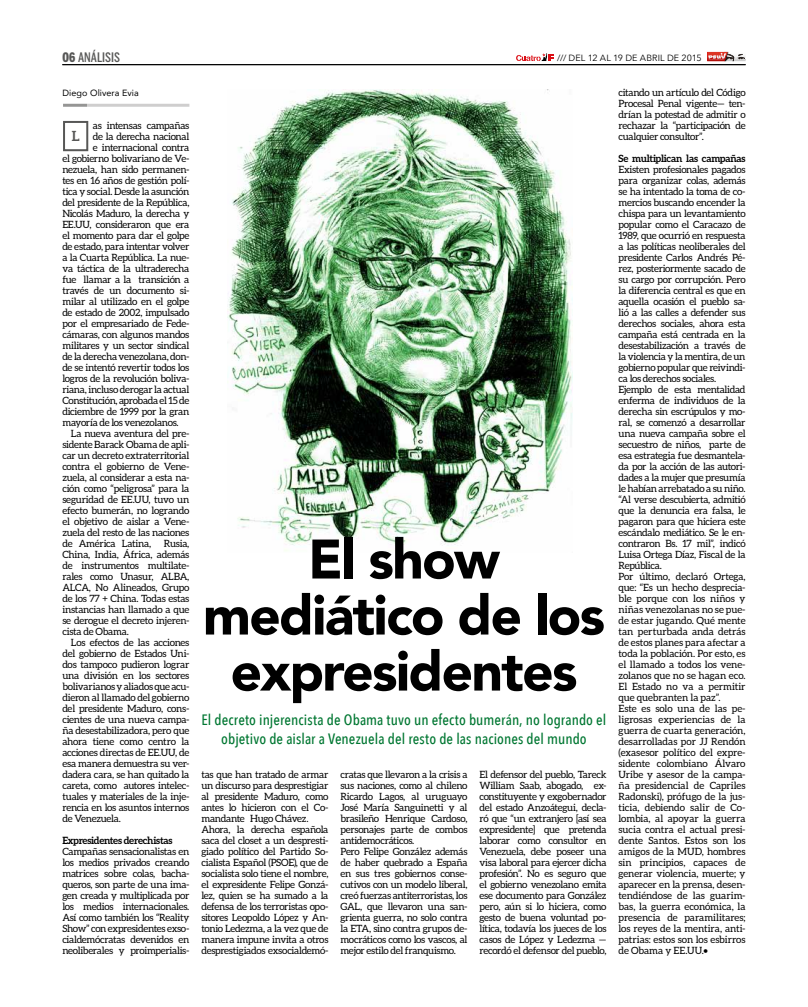
<style>
.page{position:relative;width:808px;height:1007px;background:#fff}
.page>*{position:absolute;margin:0;border:0;box-sizing:border-box;transform-origin:0 0}
.t1{font:900 55px/56px "Avenir";letter-spacing:-.03em;color:#000;text-align:center}
.t2{font:500 15px/19px "Avenir Next Condensed";letter-spacing:.005em;color:#007732;text-align:center}
.t3{font:700 14px "Aleo";color:#575756}
.t4{font:500 13px "Benton Sans Comp";color:#575756}
.t5{font:10px/11px "Aleo";letter-spacing:-.025em;color:#000;text-align:justify}
.t6{font:700 10px "Aleo";letter-spacing:-.02em;color:#000}
.t7{font:9px "Avenir Next";letter-spacing:.01em;color:#000}
.t8{font:9px "Avenir";letter-spacing:.015em;color:#000}
.s1{font-weight:900}
</style>
<div class="page">
<hr style="left:62px;top:64px;width:684px;height:1px;background:#000">
<svg style="left:516px;top:53px;width:38px;height:8px"></svg>
<img style="left:707px;top:61px;width:39px;height:1px">
<svg style="left:707px;top:52px;width:38px;height:9px"></svg>
<div style="left:63px;top:121px;width:25px;height:30px;border:2px solid #575756"></div>
<hr style="left:87px;top:104px;width:102px;height:3px;background:#b3b2b2">
<hr style="left:63px;top:104px;width:24px;height:3px;background:#575756">
<img style="left:228px;top:90px;width:344px;height:461px">
<h3 class="t4" style="left:62px;top:49px;width:59px"><span class="s1">06</span> ANÁLISIS</h3>
<p class="t7" style="left:557px;top:50px;width:146px">/// DEL 12 AL 19 DE ABRIL DE 2015</p>
<p class="t8" style="left:62px;top:85px;width:78px">Diego Olivera Evia</p>
<p class="t5" style="left:93px;top:119px;width:98px">as intensas campañas</p>
<p class="t5" style="left:93px;top:130px;width:98px">de la derecha nacional</p>
<p class="t5" style="left:93px;top:141px;width:98px">e internacional contra</p>
<p class="t5" style="left:62px;top:152px;width:129px">el gobierno bolivariano de Ve-</p>
<p class="t5" style="left:62px;top:163px;width:129px">nezuela, han sido permanen-</p>
<p class="t5" style="left:62px;top:174px;width:129px">tes en 16 años de gestión polí-</p>
<p class="t5" style="left:62px;top:185px;width:129px">tica y social. Desde la asunción</p>
<p class="t5" style="left:62px;top:196px;width:129px">del presidente de la República,</p>
<p class="t5" style="left:62px;top:207px;width:129px">Nicolás Maduro, la derecha y</p>
<p class="t5" style="left:62px;top:218px;width:129px">EE.UU, consideraron que era</p>
<p class="t5" style="left:62px;top:229px;width:129px">el momento para dar el golpe</p>
<p class="t5" style="left:62px;top:240px;width:129px">de estado, para intentar volver</p>
<p class="t5" style="left:62px;top:251px;width:129px">a la Cuarta República. La nue-</p>
<p class="t5" style="left:62px;top:262px;width:128px">va táctica de la ultraderecha</p>
<p class="t5" style="left:62px;top:273px;width:128px">fue llamar a la transición a</p>
<p class="t5" style="left:62px;top:284px;width:129px">través de un documento si-</p>
<p class="t5" style="left:62px;top:295px;width:129px">milar al utilizado en el golpe</p>
<p class="t5" style="left:62px;top:306px;width:129px">de estado de 2002, impulsado</p>
<p class="t5" style="left:62px;top:317px;width:129px">por el empresariado de Fede-</p>
<p class="t5" style="left:62px;top:328px;width:129px">cámaras, con algunos mandos</p>
<p class="t5" style="left:62px;top:339px;width:129px">militares y un sector sindical</p>
<p class="t5" style="left:62px;top:350px;width:129px">de la derecha venezolana, don-</p>
<p class="t5" style="left:62px;top:361px;width:129px">de se intentó revertir todos los</p>
<p class="t5" style="left:62px;top:372px;width:129px">logros de la revolución boliva-</p>
<p class="t5" style="left:62px;top:383px;width:129px">riana, incluso derogar la actual</p>
<p class="t5" style="left:62px;top:394px;width:129px">Constitución, aprobada el 15 de</p>
<p class="t5" style="left:62px;top:405px;width:129px">diciembre de 1999 por la gran</p>
<p class="t5" style="left:62px;top:416px;width:118px">mayoría de los venezolanos.</p>
<p class="t5" style="left:71px;top:427px;width:120px">La nueva aventura del pre-</p>
<p class="t5" style="left:62px;top:438px;width:129px">sidente Barack Obama de apli-</p>
<p class="t5" style="left:62px;top:449px;width:129px">car un decreto extraterritorial</p>
<p class="t5" style="left:62px;top:460px;width:129px">contra el gobierno de Vene-</p>
<p class="t5" style="left:62px;top:471px;width:129px">zuela, al considerar a esta na-</p>
<p class="t5" style="left:62px;top:482px;width:129px">ción como “peligrosa” para la</p>
<p class="t5" style="left:62px;top:493px;width:128px">seguridad de EE.UU, tuvo un</p>
<p class="t5" style="left:62px;top:504px;width:129px">efecto bumerán, no logrando</p>
<p class="t5" style="left:62px;top:515px;width:129px">el objetivo de aislar a Vene-</p>
<p class="t5" style="left:62px;top:526px;width:129px">zuela del resto de las naciones</p>
<p class="t5" style="left:62px;top:537px;width:90px">de América Latina,</p>
<h3 class="t3" style="left:72px;top:128px;width:9px">L</h3>
<p class="t5" style="left:62px;top:537px;width:129px;text-indent:101px">Rusia, China, India, África, además de instrumentos multilate&shy;rales como Unasur, ALBA, ALCA, No Alineados, Grupo de los 77 + China. Todas estas instancias han llamado a que se derogue el decreto injeren&shy;cista de Obama.</p>
<p class="t5" style="left:62px;top:636px;width:129px;text-indent:8px">Los efectos de las acciones del gobierno de Estados Uni&shy;dos tampoco pudieron lograr una división en los sectores bolivarianos y aliados que acu&shy;dieron al llamado del gobierno del presidente Maduro, cons&shy;cientes de una nueva campa&shy;ña desestabilizadora, pero que ahora tiene como centro la acciones directas de EE.UU, de esa manera demuestra su ver&shy;dadera cara, se han quitado la careta, como autores intelec&shy;tuales y materiales de la inje&shy;rencia en los asuntos internos de Venezuela.</p>
<p class="t6" style="left:62px;top:834px;width:112px">Expresidentes derechistas</p>
<p class="t5" style="left:62px;top:845px;width:129px">Campañas sensacionalistas en los medios privados creando matrices sobre colas, bacha&shy;queros, son parte de una ima&shy;gen creada y multiplicada por los medios internacionales.<br>Así como también los “Reality Show” con expresidentes exso&shy;cialdemócratas devenidos en neoliberales y proimperialis-</p>
<h1 class="t1" style="left:203px;top:530px;width:403px">El show mediático de los expresidentes</h1>
<h2 class="t2" style="left:202px;top:710px;width:406px">El decreto injerencista de Obama tuvo un efecto bumerán, no logrando el objetivo de aislar a Venezuela del resto de las naciones del mundo</h2>
<p class="t5" style="left:201px;top:768px;width:129px;text-align:left">tas que han tratado de armar un discurso para desprestigiar al presidente Maduro, como antes lo hicieron con el Co&shy;mandante Hugo Chávez.<br>Ahora, la derecha española saca del closet a un despresti&shy;giado político del Partido So&shy;cialista Español (PSOE), que de socialista solo tiene el nombre, el expresidente Felipe Gonzá&shy;lez, quien se ha sumado a la defensa de los terroristas opo&shy;sitores Leopoldo López y An&shy;tonio Ledezma, a la vez que de manera impune invita a otros desprestigiados exsocialdemó-</p>
<p class="t5" style="left:340px;top:768px;width:129px;text-align:left">cratas que llevaron a la crisis a sus naciones, como al chileno<br>Ricardo Lagos, al uruguayo<br>José María Sanguinetti y al brasileño Henrique Cardoso, personajes parte de combos antidemocráticos.<br>Pero Felipe González además de haber quebrado a España en sus tres gobiernos conse&shy;cutivos con un modelo liberal, creó fuerzas antiterroristas, los<br>GAL, que llevaron una san&shy;grienta guerra, no solo contra la ETA, sino contra grupos de&shy;mocráticos como los vascos, al mejor estilo del franquismo.</p>
<p class="t5" style="left:479px;top:768px;width:129px">El defensor del pueblo, Tareck William Saab, abogado, ex&shy;constituyente y exgobernador del estado Anzoátegui, decla&shy;ró que “un extranjero [así sea expresidente] que pretenda laborar como consultor en Venezuela, debe poseer una visa laboral para ejercer dicha profesión”. No es seguro que el gobierno venezolano emita ese documento para González pero, aún si lo hiciera, como gesto de buena voluntad po&shy;lítica, todavía los jueces de los casos de López y Ledezma — recordó el defensor del pueblo,</p>
<p class="t5" style="left:618px;top:86px;width:129px">citando un artículo del Código Procesal Penal vigente— ten&shy;drían la potestad de admitir o rechazar la “participación de cualquier consultor”.</p>
<p class="t6" style="left:618px;top:152px;width:129px">Se multiplican las campañas</p>
<p class="t5" style="left:618px;top:163px;width:129px;text-align:left">Existen profesionales pagados para organizar colas, además se ha intentado la toma de co&shy;mercios buscando encender la chispa para un levantamiento popular como el Caracazo de<br>1989, que ocurrió en respuesta a las políticas neoliberales del presidente Carlos Andrés Pé&shy;rez, posteriormente sacado de su cargo por corrupción. Pero la diferencia central es que en aquella ocasión el pueblo sa&shy;lió a las calles a defender sus derechos sociales, ahora esta campaña está centrada en la desestabilización a través de la violencia y la mentira, de un gobierno popular que reivindi&shy;ca los derechos sociales.<br>Ejemplo de esta mentalidad enferma de individuos de la derecha sin escrúpulos y mo&shy;ral, se comenzó a desarrollar una nueva campaña sobre el secuestro de niños, parte de esa estrategia fue desmantela&shy;da por la acción de las autori&shy;dades a la mujer que presumía le habían arrebatado a su niño. “Al verse descubierta, admitió que la denuncia era falsa, le pagaron para que hiciera este escándalo mediático. Se le en&shy;contraron Bs. 17 mil”, indicó<br>Luisa Ortega Díaz, Fiscal de la<br>República.<br>Por último, declaró Ortega, que: “Es un hecho desprecia&shy;ble porque con los niños y niñas venezolanas no se pue&shy;de estar jugando. Qué mente tan perturbada anda detrás de estos planes para afectar a toda la población. Por esto, es el llamado a todos los vene&shy;zolanos que no se hagan eco.<br>El Estado no va a permitir que quebranten la paz”.<br>Este es solo una de las pe&shy;ligrosas experiencias de la guerra de cuarta generación, desarrolladas por JJ Rendón (exasesor político del expre&shy;sidente colombiano Álvaro<br>Uribe y asesor de la campa&shy;ña presidencial de Capriles<br>Radonski), prófugo de la jus&shy;ticia, debiendo salir de Co&shy;lombia, al apoyar la guerra sucia contra el actual presi&shy;dente Santos. Estos son los amigos de la MUD, hombres sin principios, capaces de generar violencia, muerte; y aparecer en la prensa, desen&shy;tendiéndose de las guarim&shy;bas, la guerra económica, la presencia de paramilitares; los reyes de la mentira, anti&shy;patrias: estos son los esbirros de Obama y EE.UU.•</p>
</div>
